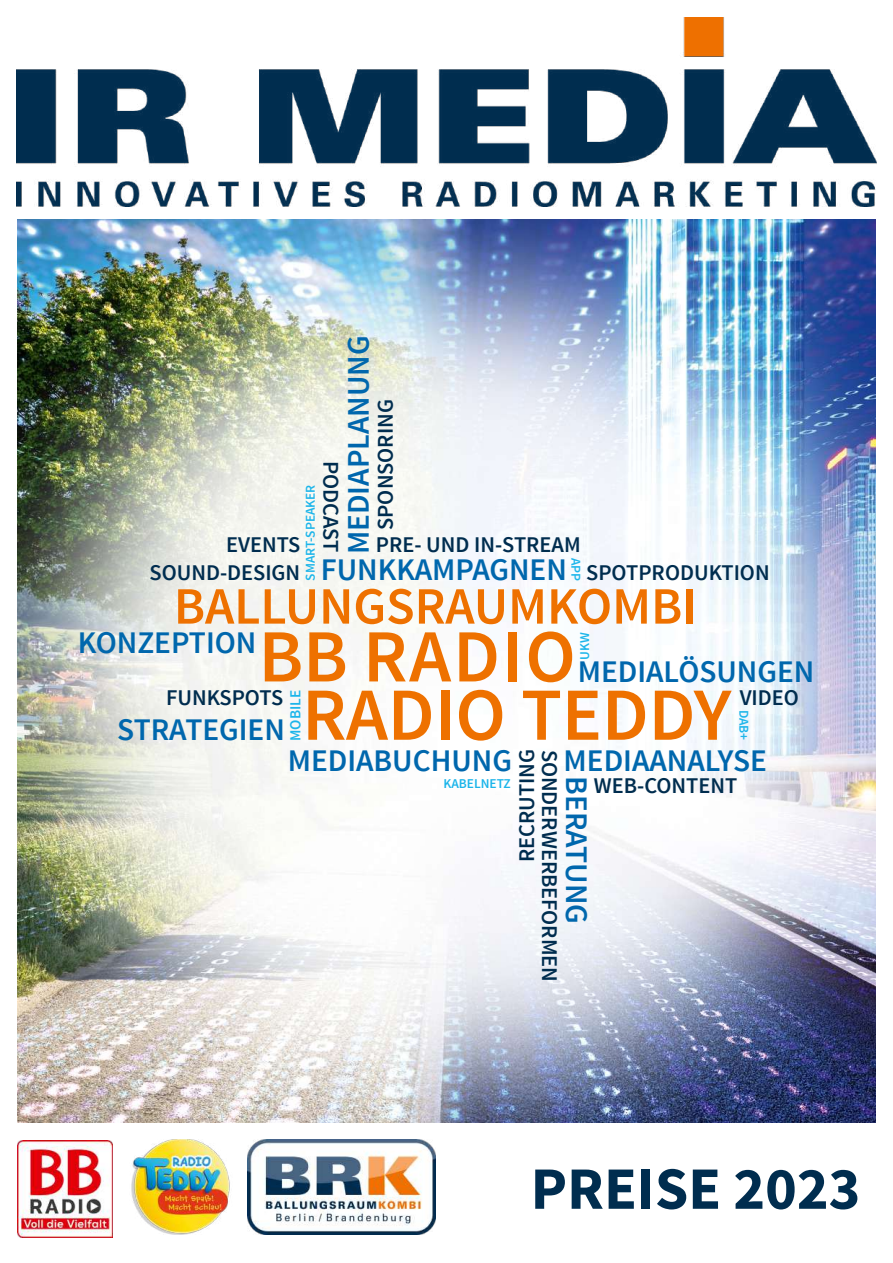
<style>
.page{position:relative;width:893px;height:1263px;background:#fff}
.page>*{position:absolute;margin:0;border:0;box-sizing:border-box;transform-origin:0 0}
.t1{font:600 75px "Source Sans Pro";color:#ee7100}
.t2{font:700 60.15px "Source Sans Pro";color:#002d4f}
.t3{font:600 52.5px "Source Sans Pro";color:#ee7100}
.t4{font:600 31.35px "Source Sans Pro";color:#0067ad}
.t5{font:600 22.5px/28.5px "Source Sans Pro";color:#002d4f;text-align:right}
.t6{font:600 15.3px "Source Sans Pro";color:#1cb5ea}
.t7{font:600 13.5px "Source Sans Pro";color:#1cb5ea}
</style>
<div class="page">
<img style="left:17px;top:219px;width:859px;height:904px">
<img style="left:17px;top:17px;width:859px;height:190px">
<img style="left:248px;top:1139px;width:187px;height:95px">
<img style="left:131px;top:1139px;width:99px;height:95px">
<img style="left:17px;top:1141px;width:95px;height:97px">
<p class="t7" style="left:302px;top:581px;width:98px;rotate:-90deg">SMART-SPEAKER</p>
<p class="t5" style="left:150px;top:531px;width:152px">EVENTS<br>SOUND-DESIGN</p>
<p class="t5" style="left:344px;top:461px;width:93px;rotate:90deg">PODCAST</p>
<h3 class="t4" style="left:339px;top:554px;width:220px;rotate:-90deg">MEDIAPLANUNG</h3>
<p class="t5" style="left:372px;top:530px;width:132px;rotate:-90deg">SPONSORING</p>
<p class="t5" style="left:376px;top:531px;width:206px">PRE- UND IN-STREAM</p>
<p class="t7" style="left:584px;top:557px;width:25px;rotate:90deg">APP</p>
<h3 class="t4" style="left:321px;top:550px;width:248px">FUNKKAMPAGNEN</h3>
<p class="t5" style="left:586px;top:559px;width:185px">SPOTPRODUKTION</p>
<h3 class="t3" style="left:174px;top:573px;width:525px">BALLUNGSRAUMKOMBI</h3>
<h3 class="t4" style="left:78px;top:623px;width:180px">KONZEPTION</h3>
<h1 class="t1" style="left:259px;top:609px;width:319px">BB RADIO</h1>
<p class="t7" style="left:576px;top:659px;width:29px;rotate:-90deg">UKW</p>
<h3 class="t4" style="left:578px;top:652px;width:238px">MEDIALÖSUNGEN</h3>
<h1 class="t1" style="left:302px;top:667px;width:430px">RADIO TEDDY</h1>
<p class="t5" style="left:166px;top:684px;width:119px">FUNKSPOTS</p>
<p class="t5" style="left:740px;top:684px;width:61px">VIDEO</p>
<p class="t6" style="left:286px;top:741px;width:53px;rotate:-90deg">MOBILE</p>
<p class="t7" style="left:752px;top:710px;width:32px;rotate:90deg">DAB+</p>
<h3 class="t4" style="left:117px;top:710px;width:169px">STRATEGIEN</h3>
<h3 class="t4" style="left:288px;top:741px;width:226px">MEDIABUCHUNG</h3>
<h3 class="t4" style="left:564px;top:741px;width:205px">MEDIAANALYSE</h3>
<p class="t5" style="left:563px;top:749px;width:234px;rotate:90deg">SONDERWERBEFORMEN</p>
<p class="t5" style="left:513px;top:862px;width:115px;rotate:-90deg">RECRUTING</p>
<p class="t5" style="left:594px;top:772px;width:145px">WEB-CONTENT</p>
<h3 class="t4" style="left:596px;top:776px;width:149px;rotate:90deg">BERATUNG</h3>
<p class="t7" style="left:444px;top:774px;width:69px">KABELNETZ</p>
<h2 class="t2" style="left:531px;top:1150px;width:331px">PREISE 2023</h2>
</div>
